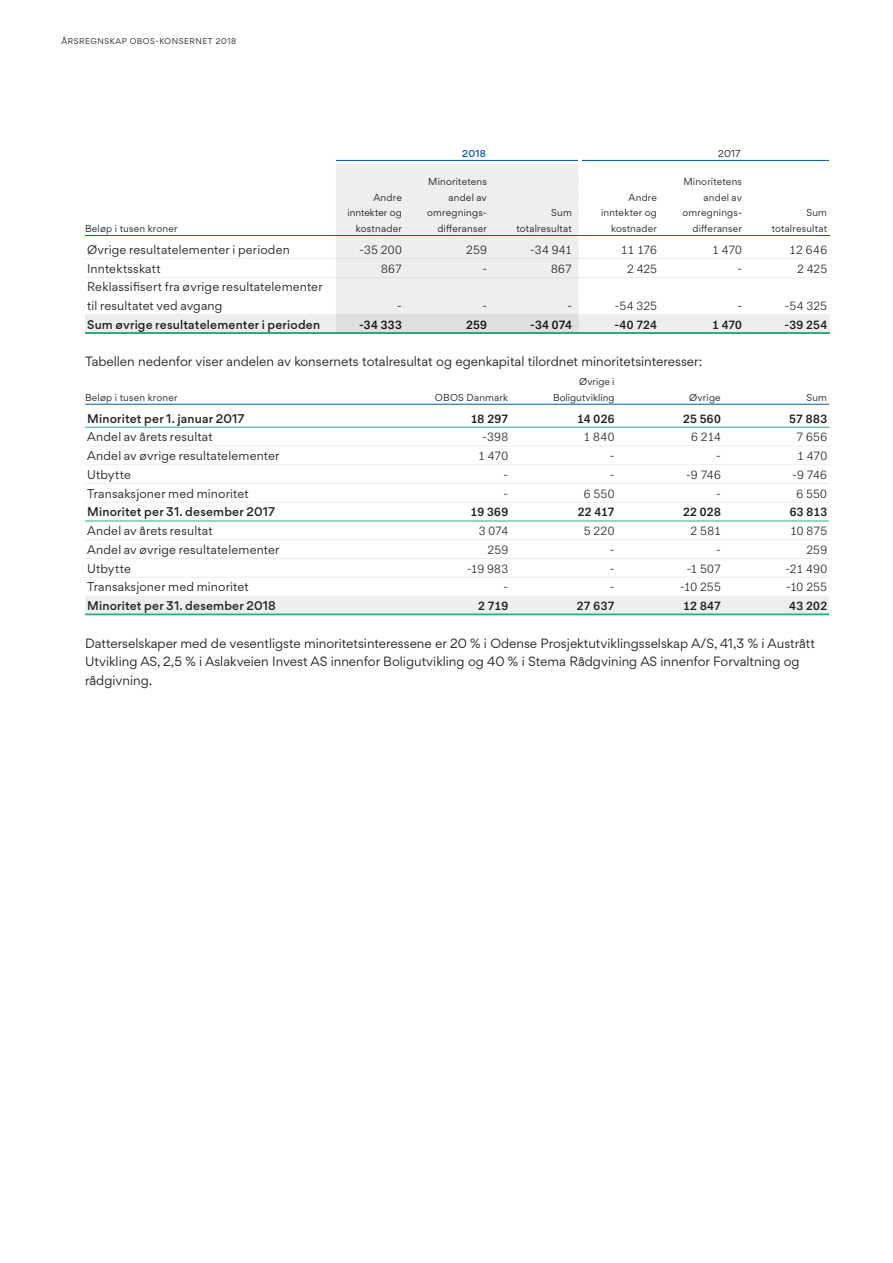
<style>
.page{position:relative;width:893px;height:1263px;background:#fff}
.page>*{position:absolute;margin:0;border:0;box-sizing:border-box;transform-origin:0 0}
.t1{font:12px/18.8px "Gordita";color:#231f20}
.t2{font:11.25px/18.8px "Gordita";letter-spacing:.015em;color:#231f20}
.t3{font:500 11.25px "Gordita";letter-spacing:.015em;color:#231f20}
.t4{font:300 11.25px "Atlas Grotesk";letter-spacing:.025em;color:#231f20}
.t5{font:300 11.25px "Atlas Grotesk";letter-spacing:.02em;color:#1e1a1c}
.t6{font:500 11.25px "Atlas Grotesk";letter-spacing:.025em;color:#231f20}
.t7{font:500 11.25px "Atlas Grotesk";letter-spacing:.025em;color:#181617}
.t8{font:9px "Gordita";letter-spacing:.025em;color:#1e1a1c}
.t9{font:9px "Gordita";letter-spacing:.02em;color:#231f20}
.t10{font:9px "Gordita";letter-spacing:.005em;color:#1e1a1c}
.t11{font:500 9px "Gordita";color:#015aaa}
.t12{font:7.5px "Gordita";letter-spacing:.07em;color:#231f20}
</style>
<div class="page">
<hr style="left:336px;top:160px;width:493px;height:1px;background:#015aaa">
<hr style="left:85px;top:235px;width:744px;height:1px;background:#015aaa">
<hr style="left:85px;top:258px;width:744px;height:1px;background:#edefed">
<hr style="left:85px;top:277px;width:744px;height:1px;background:#edefed">
<hr style="left:85px;top:314px;width:744px;height:1px;background:#edefed">
<div style="left:85px;top:315px;width:744px;height:18px;background:#edefed"></div>
<hr style="left:85px;top:332px;width:744px;height:2px;background:#2baf81">
<hr style="left:85px;top:404px;width:744px;height:1px;background:#015aaa">
<hr style="left:85px;top:427px;width:744px;height:1px;background:#2baf81">
<hr style="left:85px;top:446px;width:744px;height:1px;background:#edefed">
<hr style="left:85px;top:464px;width:744px;height:1px;background:#edefed">
<hr style="left:85px;top:483px;width:744px;height:1px;background:#edefed">
<hr style="left:85px;top:502px;width:744px;height:1px;background:#edefed">
<hr style="left:85px;top:521px;width:744px;height:1px;background:#2baf81">
<hr style="left:85px;top:539px;width:744px;height:1px;background:#edefed">
<hr style="left:85px;top:558px;width:744px;height:1px;background:#edefed">
<hr style="left:85px;top:577px;width:744px;height:1px;background:#edefed">
<div style="left:85px;top:596px;width:744px;height:19px;background:#edefed"></div>
<hr style="left:85px;top:613px;width:744px;height:2px;background:#2baf81">
<svg style="left:336px;top:164px;width:242px;height:168px;background:#e9ebea"></svg>
<hr style="left:336px;top:332px;width:242px;height:2px;background:#2ba97d">
<div style="left:402px;top:178px;width:176px;height:7px;background:#edefed"></div>
<div style="left:336px;top:193px;width:242px;height:8px;background:#edefed"></div>
<div style="left:336px;top:209px;width:235px;height:10px;background:#edefed"></div>
<div style="left:572px;top:209px;width:6px;height:10px;background:#edefed"></div>
<div style="left:336px;top:225px;width:242px;height:9px;background:#edefed"></div>
<div style="left:357px;top:245px;width:221px;height:9px;background:#edefed"></div>
<div style="left:378px;top:264px;width:200px;height:9px;background:#edefed"></div>
<div style="left:395px;top:302px;width:183px;height:8px;background:#edefed"></div>
<div style="left:357px;top:320px;width:221px;height:9px;background:#dfe0de"></div>
<hr style="left:579px;top:152px;width:3px;height:17px;background:#fff">
<p class="t12" style="left:62px;top:36px;width:176px">ÅRSREGNSKAP OBOS-KONSERNET 2018</p>
<p class="t11" style="left:462px;top:147px;width:25px">2018</p>
<p class="t9" style="left:718px;top:147px;width:24px">2017</p>
<p class="t8" style="left:428px;top:175px;width:60px">Minoritetens</p>
<p class="t8" style="left:683px;top:175px;width:60px">Minoritetens</p>
<p class="t8" style="left:373px;top:190px;width:30px">Andre</p>
<p class="t8" style="left:448px;top:190px;width:40px">andel av</p>
<p class="t8" style="left:628px;top:190px;width:30px">Andre</p>
<p class="t8" style="left:704px;top:190px;width:40px">andel av</p>
<p class="t10" style="left:347px;top:206px;width:56px">inntekter og</p>
<p class="t8" style="left:427px;top:206px;width:61px">omregnings-</p>
<p class="t8" style="left:551px;top:206px;width:22px">Sum</p>
<p class="t8" style="left:601px;top:206px;width:57px">inntekter og</p>
<p class="t8" style="left:682px;top:206px;width:61px">omregnings-</p>
<p class="t8" style="left:806px;top:206px;width:22px">Sum</p>
<p class="t9" style="left:446px;top:222px;width:8px">f</p>
<p class="t9" style="left:701px;top:222px;width:8px">f</p>
<p class="t8" style="left:85px;top:222px;width:94px">Beløp i tusen kroner</p>
<p class="t8" style="left:356px;top:222px;width:47px">kostnader</p>
<p class="t8" style="left:437px;top:222px;width:51px">differanser</p>
<p class="t8" style="left:516px;top:222px;width:57px">totalresultat</p>
<p class="t8" style="left:611px;top:222px;width:47px">kostnader</p>
<p class="t8" style="left:692px;top:222px;width:51px">differanser</p>
<p class="t8" style="left:772px;top:222px;width:57px">totalresultat</p>
<p class="t5" style="left:359px;top:241px;width:44px">-35 200</p>
<p class="t5" style="left:466px;top:241px;width:22px">259</p>
<p class="t5" style="left:530px;top:241px;width:43px">-34 941</p>
<p class="t5" style="left:621px;top:241px;width:38px">11 176</p>
<p class="t5" style="left:712px;top:241px;width:31px">1 470</p>
<p class="t5" style="left:789px;top:241px;width:39px">12 646</p>
<p class="t5" style="left:381px;top:259px;width:22px">867</p>
<p class="t5" style="left:482px;top:259px;width:6px">-</p>
<p class="t5" style="left:551px;top:259px;width:22px">867</p>
<p class="t5" style="left:627px;top:259px;width:31px">2 425</p>
<p class="t5" style="left:737px;top:259px;width:6px">-</p>
<p class="t5" style="left:797px;top:259px;width:31px">2 425</p>
<p class="t5" style="left:397px;top:297px;width:6px">-</p>
<p class="t5" style="left:482px;top:297px;width:6px">-</p>
<p class="t5" style="left:567px;top:297px;width:6px">-</p>
<p class="t5" style="left:615px;top:297px;width:44px">-54 325</p>
<p class="t5" style="left:737px;top:297px;width:6px">-</p>
<p class="t5" style="left:785px;top:297px;width:44px">-54 325</p>
<p class="t7" style="left:359px;top:315px;width:44px">-34 333</p>
<p class="t7" style="left:466px;top:315px;width:22px">259</p>
<p class="t7" style="left:530px;top:315px;width:43px">-34 074</p>
<p class="t7" style="left:614px;top:315px;width:44px">-40 724</p>
<p class="t7" style="left:712px;top:315px;width:32px">1 470</p>
<p class="t7" style="left:784px;top:315px;width:44px">-39 254</p>
<p class="t2" style="left:87px;top:240px;width:237px">Øvrige resultatelementer i perioden<br>Inntektsskatt<br>Reklassifisert fra øvrige resultatelementer til resultatet ved avgang</p>
<p class="t3" style="left:87px;top:316px;width:234px">Sum øvrige resultatelementer i perioden</p>
<p class="t1" style="left:85px;top:352px;width:619px">Tabellen nedenfor viser andelen av konsernets totalresultat og egenkapital tilordnet minoritetsinteresser:</p>
<p class="t9" style="left:579px;top:375px;width:37px">Øvrige i</p>
<p class="t9" style="left:85px;top:391px;width:94px">Beløp i tusen kroner</p>
<p class="t9" style="left:435px;top:391px;width:75px">OBOS Danmark</p>
<p class="t9" style="left:553px;top:391px;width:63px">Boligutvikling</p>
<p class="t9" style="left:689px;top:391px;width:33px">Øvrige</p>
<p class="t9" style="left:806px;top:391px;width:22px">Sum</p>
<p class="t3" style="left:87px;top:410px;width:159px">Minoritet per 1. januar 2017</p>
<p class="t6" style="left:471px;top:409px;width:39px">18 297</p>
<p class="t6" style="left:577px;top:409px;width:39px">14 026</p>
<p class="t6" style="left:683px;top:409px;width:39px">25 560</p>
<p class="t6" style="left:789px;top:409px;width:39px">57 883</p>
<p class="t2" style="left:87px;top:427px;width:127px">Andel av årets resultat</p>
<p class="t4" style="left:483px;top:428px;width:27px">-398</p>
<p class="t4" style="left:584px;top:428px;width:32px">1 840</p>
<p class="t4" style="left:691px;top:428px;width:31px">6 214</p>
<p class="t4" style="left:796px;top:428px;width:32px">7 656</p>
<p class="t2" style="left:87px;top:446px;width:194px">Andel av øvrige resultatelementer</p>
<p class="t4" style="left:478px;top:447px;width:31px">1 470</p>
<p class="t4" style="left:610px;top:447px;width:6px">-</p>
<p class="t4" style="left:716px;top:447px;width:6px">-</p>
<p class="t4" style="left:797px;top:447px;width:31px">1 470</p>
<p class="t2" style="left:87px;top:465px;width:45px">Utbytte</p>
<p class="t4" style="left:504px;top:466px;width:6px">-</p>
<p class="t4" style="left:610px;top:466px;width:6px">-</p>
<p class="t4" style="left:686px;top:466px;width:36px">-9 746</p>
<p class="t4" style="left:792px;top:466px;width:36px">-9 746</p>
<p class="t2" style="left:87px;top:484px;width:163px">Transaksjoner med minoritet</p>
<p class="t4" style="left:504px;top:484px;width:6px">-</p>
<p class="t4" style="left:584px;top:484px;width:32px">6 550</p>
<p class="t4" style="left:716px;top:484px;width:6px">-</p>
<p class="t4" style="left:796px;top:484px;width:32px">6 550</p>
<p class="t3" style="left:87px;top:504px;width:189px">Minoritet per 31. desember 2017</p>
<p class="t6" style="left:471px;top:503px;width:39px">19 369</p>
<p class="t6" style="left:578px;top:503px;width:38px">22 417</p>
<p class="t6" style="left:683px;top:503px;width:39px">22 028</p>
<p class="t6" style="left:790px;top:503px;width:39px">63 813</p>
<p class="t2" style="left:87px;top:521px;width:127px">Andel av årets resultat</p>
<p class="t4" style="left:479px;top:522px;width:31px">3 074</p>
<p class="t4" style="left:584px;top:522px;width:32px">5 220</p>
<p class="t4" style="left:691px;top:522px;width:32px">2 581</p>
<p class="t4" style="left:790px;top:522px;width:38px">10 875</p>
<p class="t2" style="left:87px;top:540px;width:194px">Andel av øvrige resultatelementer</p>
<p class="t4" style="left:487px;top:541px;width:22px">259</p>
<p class="t4" style="left:610px;top:541px;width:6px">-</p>
<p class="t4" style="left:716px;top:541px;width:6px">-</p>
<p class="t4" style="left:806px;top:541px;width:22px">259</p>
<p class="t2" style="left:87px;top:559px;width:45px">Utbytte</p>
<p class="t4" style="left:467px;top:559px;width:43px">-19 983</p>
<p class="t4" style="left:610px;top:559px;width:6px">-</p>
<p class="t4" style="left:687px;top:559px;width:36px">-1 507</p>
<p class="t4" style="left:786px;top:559px;width:43px">-21 490</p>
<p class="t2" style="left:87px;top:577px;width:163px">Transaksjoner med minoritet</p>
<p class="t4" style="left:504px;top:578px;width:6px">-</p>
<p class="t4" style="left:610px;top:578px;width:6px">-</p>
<p class="t4" style="left:680px;top:578px;width:42px">-10 255</p>
<p class="t4" style="left:786px;top:578px;width:42px">-10 255</p>
<p class="t3" style="left:87px;top:597px;width:190px">Minoritet per 31. desember 2018</p>
<p class="t6" style="left:478px;top:597px;width:32px">2 719</p>
<p class="t6" style="left:577px;top:597px;width:39px">27 637</p>
<p class="t6" style="left:683px;top:597px;width:39px">12 847</p>
<p class="t6" style="left:789px;top:597px;width:39px">43 202</p>
<p class="t1" style="left:85px;top:633px;width:731px">Datterselskaper med de vesentligste minoritetsinteressene er 20 % i Odense Prosjektutviklingsselskap A/S, 41,3 % i Austrått<br>Utvikling AS, 2,5 % i Aslakveien Invest AS innenfor Boligutvikling og 40 % i Stema Rådgvining AS innenfor Forvaltning og rådgivning.</p>
</div>
